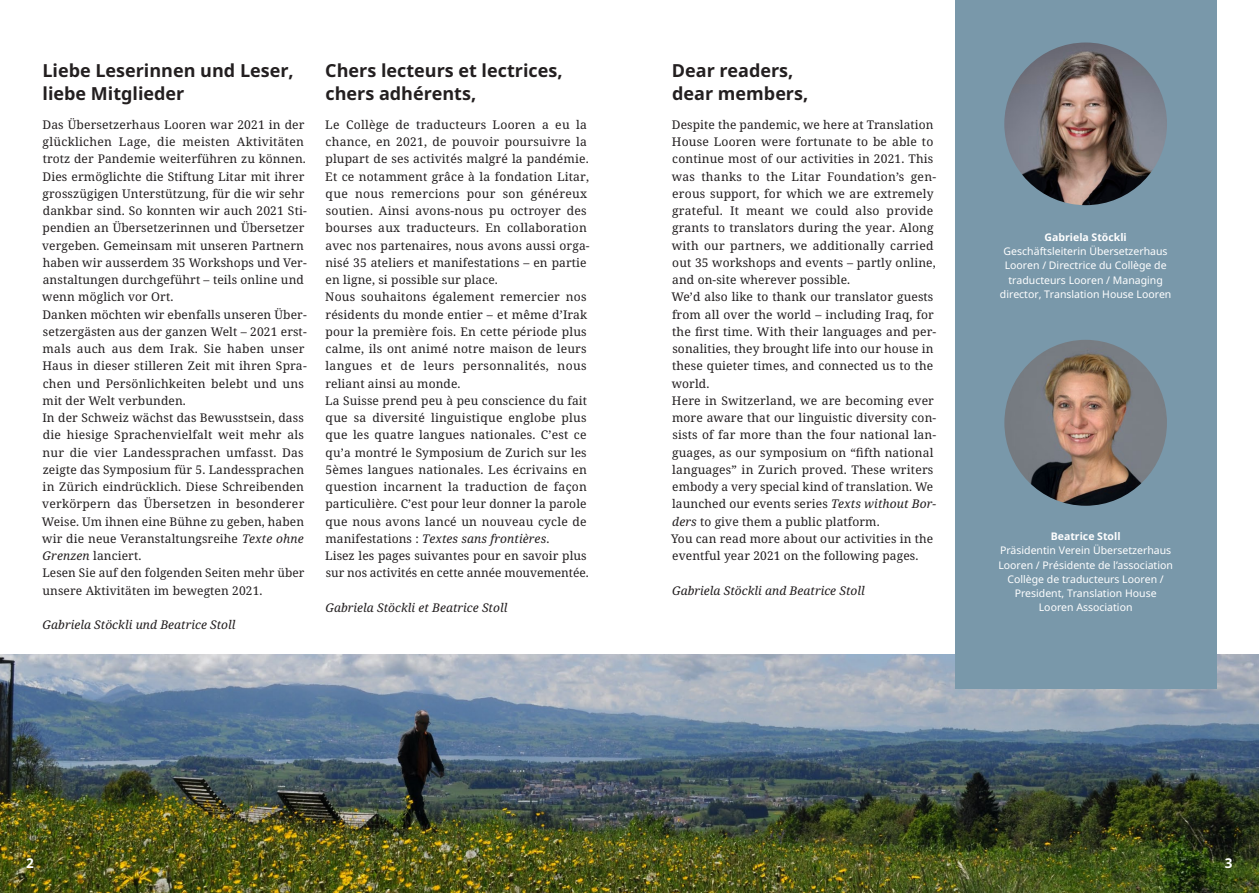
<style>
.page{position:relative;width:1259px;height:893px;background:#fff}
.page>*{position:absolute;margin:0;border:0;box-sizing:border-box;transform-origin:0 0}
.Textseiten_Titel{font:700 18px/22.5px "Noto Sans";color:#231f20}
.t1{font:700 13.5px "Noto Sans";color:#fff}
.Lauftext{font:12px/17.2px "Noto Serif";letter-spacing:.01em;color:#231f20}
.Lauftext-2{font:italic 12px "Noto Serif";letter-spacing:.005em;color:#231f20}
.t2{font:10.5px/14.2px "Noto Sans";color:#fff;text-align:center}
.t3{font:700 10.5px "Noto Sans";color:#fff}
.s1{font-style:italic}
</style>
<div class="page">
<img style="left:0;top:655px;width:1259px;height:238px">
<div style="left:955px;top:0;width:261px;height:689px;background:#7998aa"></div>
<img style="left:1004px;top:43px;width:163px;height:162px;border-radius:81px">
<img style="left:1004px;top:340px;width:163px;height:166px">
<p class="Textseiten_Titel" style="left:42px;top:59px;width:253px">Liebe Leserinnen und Leser, liebe Mitglieder</p>
<p class="Lauftext" style="left:42px;top:115px;width:266px">Das Übersetzerhaus Looren war 2021 in der glücklichen Lage, die meisten Aktivitäten trotz der Pandemie weiterführen zu können.<br>Dies ermöglichte die Stiftung Litar mit ihrer grosszügigen Unterstützung, für die wir sehr dankbar sind. So konnten wir auch 2021 Sti&shy;pendien an Übersetzerinnen und Übersetzer vergeben. Gemeinsam mit unseren Partnern haben wir ausserdem 35 Workshops und Ver&shy;anstaltungen durchgeführt – teils online und wenn möglich vor Ort.</p>
<p class="Lauftext" style="left:42px;top:305px;width:266px">Danken möchten wir ebenfalls unseren Über&shy;setzergästen aus der ganzen Welt – 2021 erst&shy;mals auch aus dem Irak. Sie haben unser Haus in dieser stilleren Zeit mit ihren Spra&shy;chen und Persönlichkeiten belebt und uns mit der Welt verbunden.</p>
<p class="Lauftext" style="left:42px;top:409px;width:264px;text-align:justify">In der Schweiz wächst das Bewusstsein, dass die hiesige Sprachenvielfalt weit mehr als nur die vier Landessprachen umfasst. Das zeigte das Symposium für 5. Landessprachen in Zürich eindrücklich. Diese Schreibenden verkörpern das Übersetzen in besonderer Weise. Um ihnen eine Bühne zu geben, haben wir die neue Veranstaltungsreihe <span class="s1">Texte ohne Grenzen</span> lanciert.</p>
<p class="Lauftext" style="left:42px;top:564px;width:264px">Lesen Sie auf den folgenden Seiten mehr über unsere Aktivitäten im bewegten 2021.</p>
<p class="Lauftext-2" style="left:43px;top:616px;width:194px">Gabriela Stöckli und Beatrice Stoll</p>
<p class="Textseiten_Titel" style="left:325px;top:59px;width:239px">Chers lecteurs et lectrices, chers adhérents,</p>
<p class="Lauftext" style="left:325px;top:115px;width:266px">Le Collège de traducteurs Looren a eu la chance, en 2021, de pouvoir poursuivre la plupart de ses activités malgré la pandémie.<br>Et ce notamment grâce à la fondation Litar, que nous remercions pour son généreux soutien. Ainsi avons-nous pu octroyer des bourses aux traducteurs. En collaboration avec nos partenaires, nous avons aussi orga&shy;nisé 35 ateliers et manifestations – en partie en ligne, si possible sur place.</p>
<p class="Lauftext" style="left:325px;top:288px;width:263px;text-align:justify">Nous souhaitons également remercier nos résidents du monde entier – et même d’Irak pour la première fois. En cette période plus calme, ils ont animé notre maison de leurs langues et de leurs personnalités, nous reliant ainsi au monde.</p>
<p class="Lauftext" style="left:325px;top:391px;width:263px;text-align:justify">La Suisse prend peu à peu conscience du fait que sa diversité linguistique englobe plus que les quatre langues nationales. C’est ce qu’a montré le Symposium de Zurich sur les 5èmes langues nationales. Les écrivains en question incarnent la traduction de façon particulière. C’est pour leur donner la parole que nous avons lancé un nouveau cycle de manifestations : <span class="s1">Textes sans frontières</span>.</p>
<p class="Lauftext" style="left:325px;top:547px;width:265px">Lisez les pages suivantes pour en savoir plus sur nos activités en cette année mouvementée.</p>
<p class="Lauftext-2" style="left:325px;top:599px;width:183px">Gabriela Stöckli et Beatrice Stoll</p>
<p class="Textseiten_Titel" style="left:672px;top:59px;width:138px">Dear readers, dear members,</p>
<p class="Lauftext" style="left:672px;top:115px;width:266px">Despite the pandemic, we here at Translation House Looren were fortunate to be able to continue most of our activities in 2021. This was thanks to the Litar Foundation’s gen&shy;erous support, for which we are extremely grateful. It meant we could also provide grants to translators during the year. Along with our partners, we additionally carried out 35 workshops and events – partly online, and on-site wherever possible.</p>
<p class="Lauftext" style="left:671px;top:288px;width:266px">We’d also like to thank our translator guests from all over the world – including Iraq, for the first time. With their languages and per&shy;sonalities, they brought life into our house in these quieter times, and connected us to the world.</p>
<p class="Lauftext" style="left:672px;top:391px;width:266px">Here in Switzerland, we are becoming ever more aware that our linguistic diversity con&shy;sists of far more than the four national lan&shy;guages, as our symposium on “fifth national languages” in Zurich proved. These writers embody a very special kind of translation. We launched our events series <span class="s1">Texts without Bor&shy;ders</span> to give them a public platform.</p>
<p class="Lauftext" style="left:671px;top:529px;width:263px">You can read more about our activities in the eventful year 2021 on the following pages.</p>
<p class="Lauftext-2" style="left:672px;top:582px;width:194px">Gabriela Stöckli and Beatrice Stoll</p>
<p class="t3" style="left:1044px;top:230px;width:84px">Gabriela Stöckli</p>
<p class="t2" style="left:1000px;top:244px;width:173px">Geschäftsleiterin Übersetzerhaus Looren / Directrice du Collège de traducteurs Looren / Managing director, Translation House Looren</p>
<p class="t3" style="left:1050px;top:529px;width:71px">Beatrice Stoll</p>
<p class="t2" style="left:998px;top:543px;width:176px">Präsidentin Verein Übersetzerhaus<br>Looren / Présidente de l’association<br>Collège de traducteurs Looren /<br>President, Translation House<br>Looren Association</p>
<p class="t1" style="left:26px;top:854px;width:9px">2</p>
<p class="t1" style="left:1225px;top:854px;width:9px">3</p>
</div>
